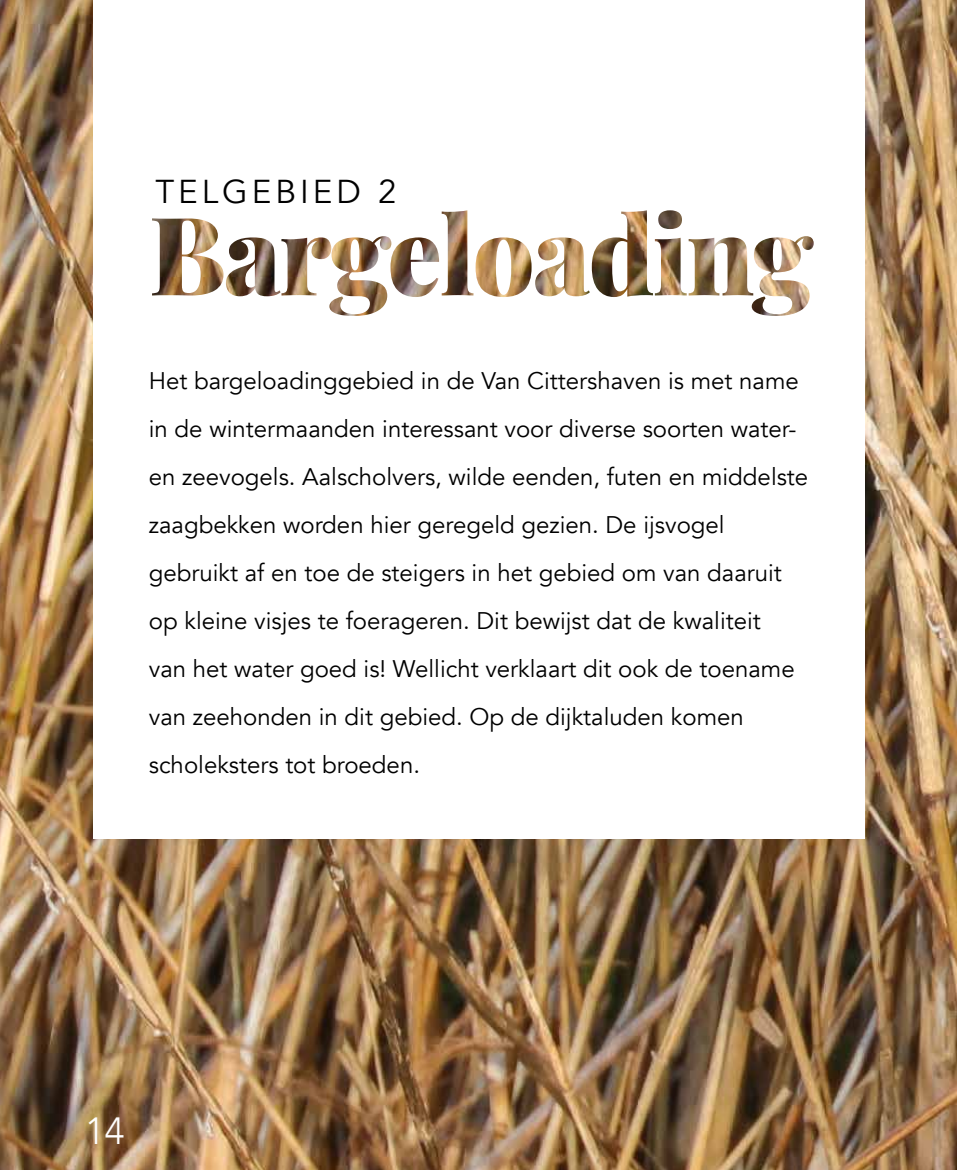
<style>
.page{position:relative;width:957px;height:1170px;background:#fff}
.page>*{position:absolute;margin:0;border:0;box-sizing:border-box;transform-origin:0 0}
.t1{font:300 37.8px "Avenir";color:#fff}
.t2{font:33px "Avenir";letter-spacing:.12em;color:#000}
.t3{font:24px/48px "Avenir";color:#000}
</style>
<div class="page">
<img style="left:0;top:0;width:957px;height:1169px">
<div style="left:93px;top:0;width:771px;height:838px;background:#fff"></div>
<svg style="left:337px;top:236px;width:476px;height:80px"></svg>
<img style="left:152px;top:210px;width:648px;height:104px">
<h2 class="t2" style="left:155px;top:172px;width:242px">TELGEBIED 2</h2>
<p class="t3" style="left:149px;top:357px;width:661px">Het bargeloadinggebied in de Van Cittershaven is met name in de wintermaanden interessant voor diverse soorten water&shy;en zeevogels. Aalscholvers, wilde eenden, futen en middelste zaagbekken worden hier geregeld gezien. De ijsvogel gebruikt af en toe de steigers in het gebied om van daaruit op kleine visjes te foerageren. Dit bewijst dat de kwaliteit<br>van het water goed is! Wellicht verklaart dit ook de toename van zeehonden in dit gebied. Op de dijktaluden komen scholeksters tot broeden.</p>
<h1 class="t1" style="left:85px;top:1108px;width:41px">14</h1>
</div>
